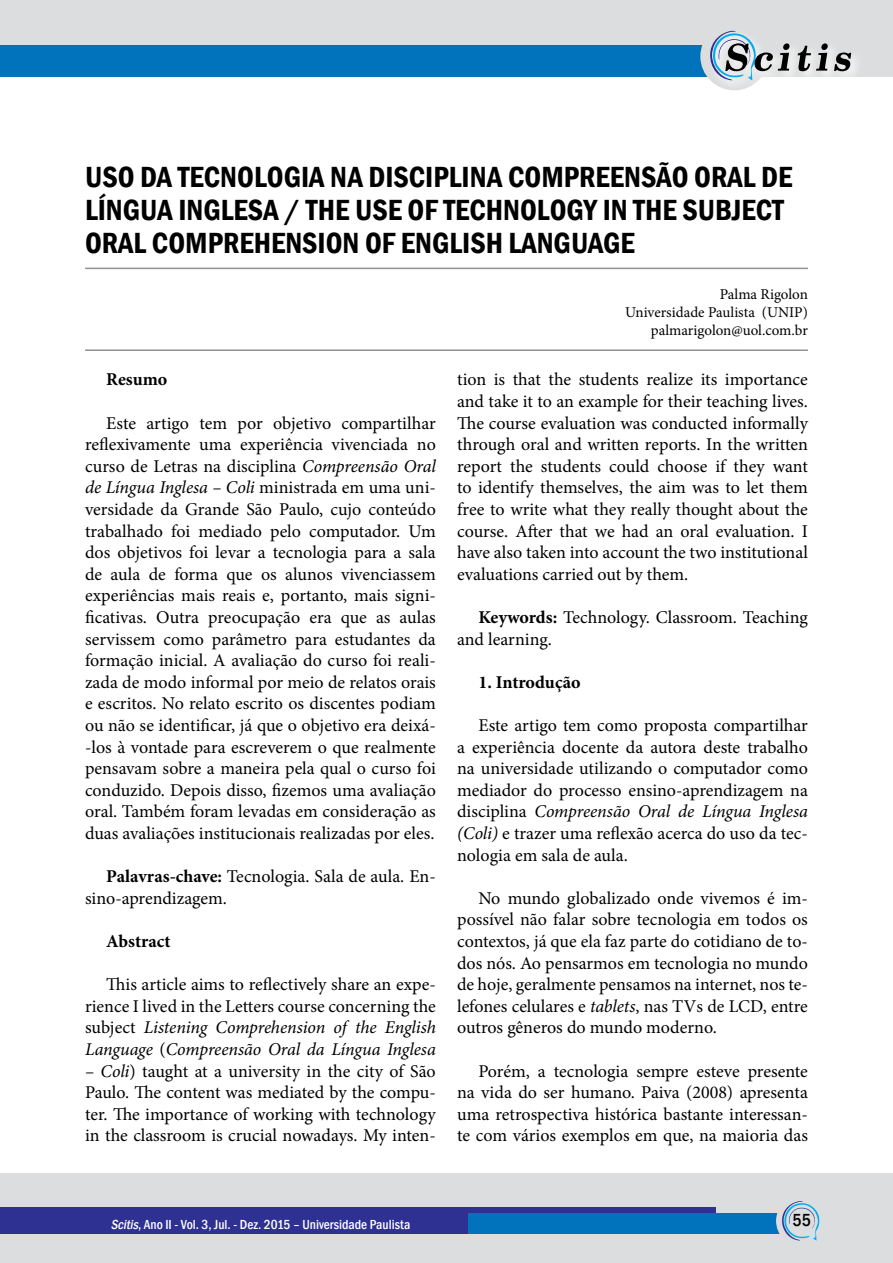
<style>
.page{position:relative;width:893px;height:1263px;background:#fff}
.page>*{position:absolute;margin:0;border:0;box-sizing:border-box;transform-origin:0 0}
.t1{font:600 condensed 30px/33px "Franklin Gothic";color:#000}
.t2{font:18px/21.6px "Minion Pro";color:#000;text-align:justify}
.t3{font:700 18px "Minion Pro";color:#000}
.t4{font:500 condensed 18px "Franklin Gothic";color:#000}
.t5{font:15px/18px "Minion Pro";color:#000;text-align:right}
.t6{font:500 condensed 13.5px "Franklin Gothic";color:#fff}
.s1{font-style:italic}
.s2{font-weight:700}
</style>
<div class="page">
<div style="left:0;top:0;width:893px;height:77px;background:#dcddde"></div>
<div style="left:0;top:45px;width:733px;height:32px;background:#0073bc"></div>
<div style="left:0;top:1174px;width:893px;height:89px;background:#dcddde"></div>
<div style="left:0;top:1208px;width:715px;height:26px;background:#2e3092"></div>
<div style="left:468px;top:1214px;width:312px;height:20px;background:#0073bc"></div>
<div style="left:700px;top:22px;width:68px;height:68px;background:#dcddde;border-radius:50%"></div>
<svg style="left:776px;top:1201px;width:44px;height:40px"></svg>
<div style="left:706px;top:27px;width:158px;height:66px;background:#fff;opacity:.75"></div>
<svg style="left:834px;top:53px;width:17px;height:18px"></svg>
<svg style="left:798px;top:43px;width:30px;height:28px"></svg>
<svg style="left:709px;top:30px;width:81px;height:50px"></svg>
<hr style="left:85px;top:268px;width:723px;height:1px;background:#939191">
<hr style="left:85px;top:349px;width:723px;height:2px;background:#939191">
<h1 class="t1" style="left:85px;top:160px;width:709px">USO DA TECNOLOGIA NA DISCIPLINA COMPREENSÃO ORAL DE<br>LÍNGUA INGLESA / THE USE OF TECHNOLOGY IN THE SUBJECT<br>ORAL COMPREHENSION OF ENGLISH LANGUAGE</h1>
<p class="t5" style="left:625px;top:285px;width:184px">Palma Rigolon<br>Universidade Paulista (UNIP) palmarigolon@uol.com.br</p>
<p class="t3" style="left:106px;top:367px;width:63px">Resumo</p>
<p class="t2" style="left:85px;top:412px;width:352px;text-indent:21px">Este artigo tem por objetivo compartilhar reflexivamente uma experiência vivenciada no curso de Letras na disciplina <span class="s1">Compreensão Oral de Língua Inglesa – Coli</span> ministrada em uma uni&shy;versidade da Grande São Paulo, cujo conteúdo trabalhado foi mediado pelo computador. Um dos objetivos foi levar a tecnologia para a sala de aula de forma que os alunos vivenciassem experiências mais reais e, portanto, mais signi&shy;ficativas. Outra preocupação era que as aulas servissem como parâmetro para estudantes da formação inicial. A avaliação do curso foi reali&shy;zada de modo informal por meio de relatos orais e escritos. No relato escrito os discentes podiam ou não se identificar, já que o objetivo era deixá--los à vontade para escreverem o que realmente pensavam sobre a maneira pela qual o curso foi conduzido. Depois disso, fizemos uma avaliação oral. Também foram levadas em consideração as duas avaliações institucionais realizadas por eles.</p>
<p class="t2" style="left:85px;top:866px;width:352px;text-indent:21px"><span class="s2">Palavras-chave:</span> Tecnologia. Sala de aula. En&shy;sino-aprendizagem.</p>
<p class="t3" style="left:106px;top:928px;width:66px">Abstract</p>
<p class="t2" style="left:85px;top:974px;width:352px;text-indent:21px">This article aims to reflectively share an expe&shy;rience I lived in the Letters course concerning the subject <span class="s1">Listening Comprehension of the English Language</span> (<span class="s1">Compreensão Oral da Língua Inglesa</span></p>
<p class="t2" style="left:85px;top:1060px;width:352px"><span class="s1">– Coli</span>) taught at a university in the city of São Paulo. The content was mediated by the compu&shy;ter. The importance of working with technology in the classroom is crucial nowadays. My inten-</p>
<p class="t2" style="left:457px;top:369px;width:352px">tion is that the students realize its importance and take it to an example for their teaching lives.<br>The course evaluation was conducted informally through oral and written reports. In the written report the students could choose if they want to identify themselves, the aim was to let them free to write what they really thought about the course. After that we had an oral evaluation. I have also taken into account the two institutional evaluations carried out by them.</p>
<p class="t2" style="left:457px;top:606px;width:352px;text-indent:21px"><span class="s2">Keywords:</span> Technology. Classroom. Teaching and learning.</p>
<p class="t3" style="left:478px;top:669px;width:104px">1. Introdução</p>
<p class="t2" style="left:457px;top:714px;width:352px;text-indent:21px">Este artigo tem como proposta compartilhar a experiência docente da autora deste trabalho na universidade utilizando o computador como mediador do processo ensino-aprendizagem na disciplina <span class="s1">Compreensão Oral de Língua Inglesa (Coli)</span> e trazer uma reflexão acerca do uso da tec&shy;nologia em sala de aula.</p>
<p class="t2" style="left:457px;top:887px;width:352px;text-indent:21px">No mundo globalizado onde vivemos é im&shy;possível não falar sobre tecnologia em todos os contextos, já que ela faz parte do cotidiano de to&shy;dos nós. Ao pensarmos em tecnologia no mundo de hoje, geralmente pensamos na internet, nos te&shy;lefones celulares e <span class="s1">tablets</span>, nas TVs de LCD, entre outros gêneros do mundo moderno.</p>
<p class="t2" style="left:457px;top:1060px;width:352px;text-indent:21px">Porém, a tecnologia sempre esteve presente na vida do ser humano. Paiva (2008) apresenta uma retrospectiva histórica bastante interessan&shy;te com vários exemplos em que, na maioria das</p>
<p class="t6" style="left:111px;top:1215px;width:301px"><span class="s1">Scitis</span>, Ano II - Vol. 3, Jul. - Dez. 2015 – Universidade Paulista</p>
<p class="t4" style="left:793px;top:1208px;width:20px">55</p>
</div>
